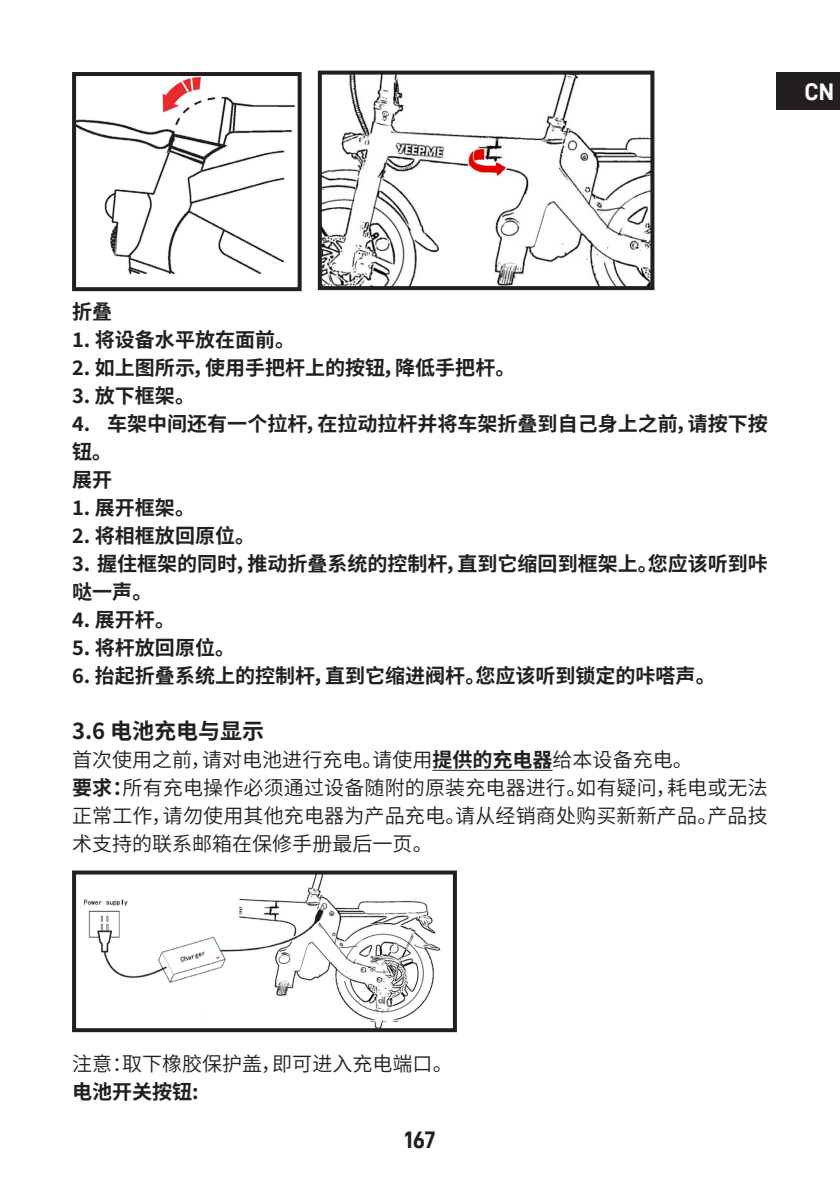
<style>
.page{position:relative;width:840px;height:1191px;background:#fff}
.page>*{position:absolute;margin:0;border:0;box-sizing:border-box;transform-origin:0 0}
.t1{font:24px "D DIN Bold";color:#231f20}
.t2{font:24px "D DIN Bold";color:#fff}
.t3{font:700 22px "Source Han Sans CN";color:#231f20}
.t4{font:700 20px/28px "Source Han Sans CN";color:#231f20}
.t5{font:20px/28px "Source Han Sans CN";color:#231f20;text-align:justify}
.s1{font-weight:700}
</style>
<div class="page">
<div style="left:775px;top:72px;width:64px;height:37px;background:#231f20"></div>
<hr style="left:432px;top:770px;width:120px;height:1px;background:#231f20">
<img style="left:77px;top:77px;width:218px;height:198px">
<div style="left:72px;top:72px;width:229px;height:219px;border:4px solid #231f20"></div>
<img style="left:322px;top:76px;width:327px;height:209px">
<div style="left:317px;top:71px;width:337px;height:219px;border:4px solid #231f20"></div>
<img style="left:84px;top:875px;width:357px;height:152px">
<div style="left:72px;top:870px;width:384px;height:162px;border:4px solid #231f20"></div>
<p class="t2" style="left:804px;top:78px;width:31px">CN</p>
<p class="t4" style="left:72px;top:298px;width:41px">折叠</p>
<p class="t4" style="left:72px;top:326px;width:225px">1. 将设备水平放在面前。</p>
<p class="t4" style="left:72px;top:354px;width:445px">2. 如上图所示，使用手把杆上的按钮，降低手把杆。</p>
<p class="t4" style="left:72px;top:382px;width:125px">3. 放下框架。</p>
<p class="t4" style="left:72px;top:410px;width:697px">4. 车架中间还有一个拉杆，在拉动拉杆并将车架折叠到自己身上之前，请按下按钮。</p>
<p class="t4" style="left:72px;top:466px;width:41px">展开</p>
<p class="t4" style="left:72px;top:494px;width:125px">1. 展开框架。</p>
<p class="t4" style="left:72px;top:522px;width:185px">2. 将相框放回原位。</p>
<p class="t4" style="left:72px;top:550px;width:697px">3. 握住框架的同时，推动折叠系统的控制杆，直到它缩回到框架上。您应该听到咔哒一声。</p>
<p class="t4" style="left:72px;top:606px;width:105px">4. 展开杆。</p>
<p class="t4" style="left:72px;top:634px;width:165px">5. 将杆放回原位。</p>
<p class="t4" style="left:72px;top:662px;width:645px">6. 抬起折叠系统上的控制杆，直到它缩进阀杆。您应该听到锁定的咔嗒声。</p>
<p class="t3" style="left:72px;top:719px;width:194px">3.6 电池充电与显示</p>
<p class="t5" style="left:72px;top:746px;width:622px">首次使用之前，请对电池进行充电。请使用<span class="s1">提供的充电器</span>给本设备充电。</p>
<p class="t5" style="left:72px;top:774px;width:696px"><span class="s1">要求：</span>所有充电操作必须通过设备随附的原装充电器进行。如有疑问，耗电或无法正常工作，请勿使用其他充电器为产品充电。请从经销商处购买新新产品。产品技术支持的联系邮箱在保修手册最后一页。</p>
<p class="t5" style="left:72px;top:1050px;width:382px">注意：取下橡胶保护盖，即可进入充电端口。</p>
<p class="t4" style="left:72px;top:1078px;width:128px">电池开关按钮:</p>
<p class="t1" style="left:404px;top:1126px;width:32px">167</p>
</div>
